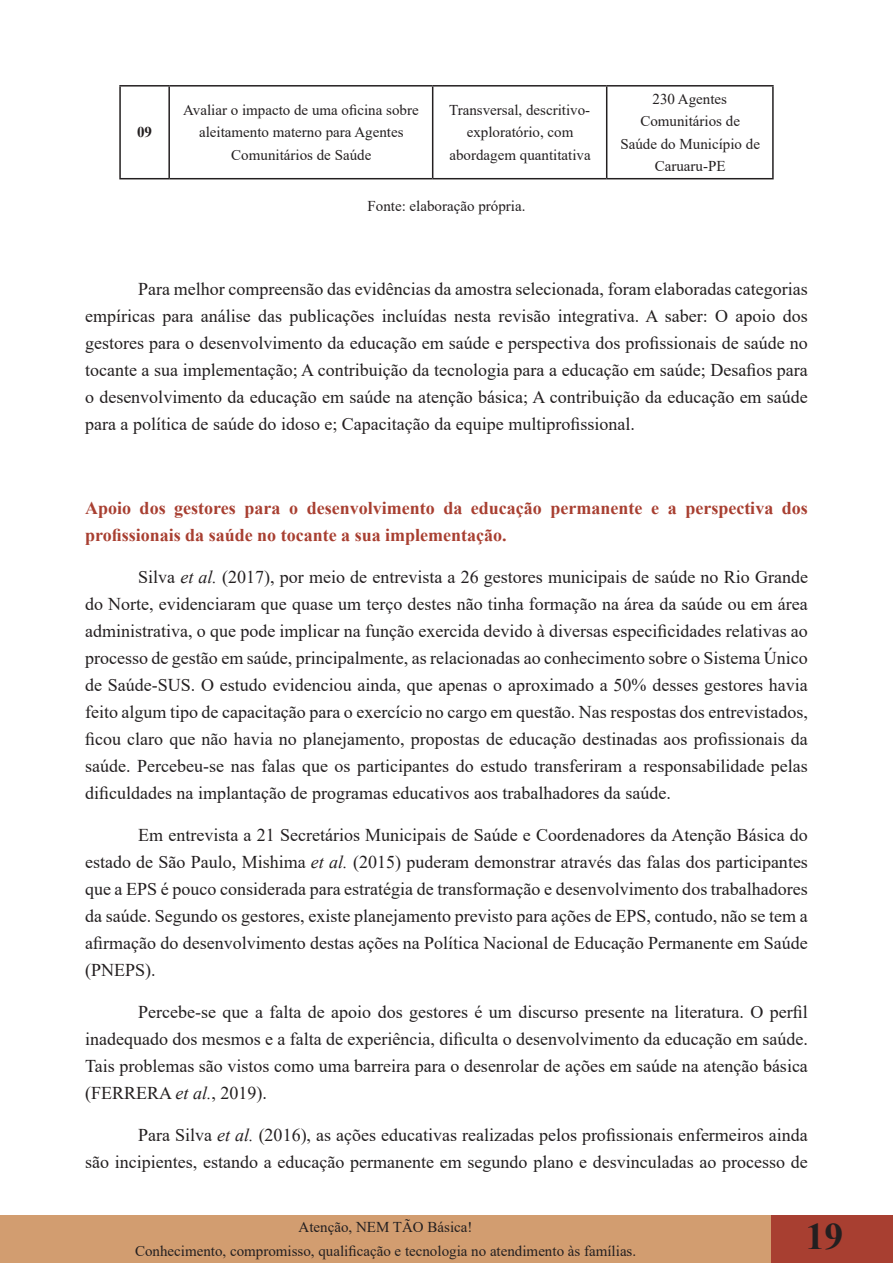
<style>
.page{position:relative;width:893px;height:1263px;background:#fff}
.page>*{position:absolute;margin:0;border:0;box-sizing:border-box;transform-origin:0 0}
.t1{font:700 37.5px "Times New Roman";color:#231f20}
.t2{font:18px/27px "Times New Roman";color:#231f20;text-align:justify}
.t3{font:700 18px/27px "Times New Roman";color:#a83f31}
.t4{font:15px/22.5px "Times New Roman";color:#231f20;text-align:center}
.t5{font:700 15px "Times New Roman";color:#231f20}
.s1{font-style:italic}
</style>
<div class="page">
<div style="left:0;top:1215px;width:893px;height:48px;background:#d29d70"></div>
<div style="left:771px;top:1215px;width:122px;height:48px;background:#a83f31"></div>
<hr style="left:119px;top:87px;width:2px;height:91px;background:#231f20">
<hr style="left:119px;top:85px;width:50px;height:2px;background:#231f20">
<hr style="left:169px;top:85px;width:264px;height:2px;background:#231f20">
<hr style="left:433px;top:85px;width:174px;height:2px;background:#231f20">
<hr style="left:607px;top:85px;width:167px;height:2px;background:#231f20">
<hr style="left:119px;top:178px;width:50px;height:1px;background:#231f20">
<hr style="left:169px;top:178px;width:264px;height:1px;background:#231f20">
<hr style="left:433px;top:178px;width:174px;height:1px;background:#231f20">
<hr style="left:607px;top:178px;width:167px;height:1px;background:#231f20">
<hr style="left:168px;top:87px;width:2px;height:91px;background:#231f20">
<hr style="left:432px;top:87px;width:1px;height:91px;background:#231f20">
<hr style="left:606px;top:87px;width:1px;height:91px;background:#231f20">
<hr style="left:772px;top:87px;width:2px;height:91px;background:#231f20">
<p class="t5" style="left:137px;top:121px;width:16px">09</p>
<p class="t4" style="left:183px;top:98px;width:237px">Avaliar o impacto de uma oficina sobre aleitamento materno para Agentes<br>Comunitários de Saúde</p>
<p class="t4" style="left:449px;top:98px;width:143px">Transversal, descritivo&shy;exploratório, com abordagem quantitativa</p>
<p class="t4" style="left:620px;top:87px;width:141px">230 Agentes<br>Comunitários de<br>Saúde do Município de<br>Caruaru-PE</p>
<p class="t4" style="left:368px;top:194px;width:159px">Fonte: elaboração própria.</p>
<p class="t2" style="left:85px;top:275px;width:724px;text-indent:53px">Para melhor compreensão das evidências da amostra selecionada, foram elaboradas categorias empíricas para análise das publicações incluídas nesta revisão integrativa. A saber: O apoio dos gestores para o desenvolvimento da educação em saúde e perspectiva dos profissionais de saúde no tocante a sua implementação; A contribuição da tecnologia para a educação em saúde; Desafios para o desenvolvimento da educação em saúde na atenção básica; A contribuição da educação em saúde para a política de saúde do idoso e; Capacitação da equipe multiprofissional.</p>
<p class="t3" style="left:85px;top:494px;width:724px">Apoio dos gestores para o desenvolvimento da educação permanente e a perspectiva dos profissionais da saúde no tocante a sua implementação.</p>
<p class="t2" style="left:85px;top:563px;width:724px;text-indent:53px">Silva <span class="s1">et al.</span> (2017), por meio de entrevista a 26 gestores municipais de saúde no Rio Grande do Norte, evidenciaram que quase um terço destes não tinha formação na área da saúde ou em área administrativa, o que pode implicar na função exercida devido à diversas especificidades relativas ao processo de gestão em saúde, principalmente, as relacionadas ao conhecimento sobre o Sistema Único de Saúde-SUS. O estudo evidenciou ainda, que apenas o aproximado a 50% desses gestores havia feito algum tipo de capacitação para o exercício no cargo em questão. Nas respostas dos entrevistados, ficou claro que não havia no planejamento, propostas de educação destinadas aos profissionais da saúde. Percebeu-se nas falas que os participantes do estudo transferiram a responsabilidade pelas dificuldades na implantação de programas educativos aos trabalhadores da saúde.</p>
<p class="t2" style="left:85px;top:821px;width:724px;text-indent:53px">Em entrevista a 21 Secretários Municipais de Saúde e Coordenadores da Atenção Básica do estado de São Paulo, Mishima <span class="s1">et al.</span> (2015) puderam demonstrar através das falas dos participantes que a EPS é pouco considerada para estratégia de transformação e desenvolvimento dos trabalhadores da saúde. Segundo os gestores, existe planejamento previsto para ações de EPS, contudo, não se tem a afirmação do desenvolvimento destas ações na Política Nacional de Educação Permanente em Saúde (PNEPS).</p>
<p class="t2" style="left:85px;top:998px;width:724px;text-indent:53px">Percebe-se que a falta de apoio dos gestores é um discurso presente na literatura. O perfil inadequado dos mesmos e a falta de experiência, dificulta o desenvolvimento da educação em saúde.<br>Tais problemas são vistos como uma barreira para o desenrolar de ações em saúde na atenção básica (FERRERA <span class="s1">et al.</span>, 2019).</p>
<p class="t2" style="left:85px;top:1121px;width:724px;text-align:right">Para Silva <span class="s1">et al.</span> (2016), as ações educativas realizadas pelos profissionais enfermeiros ainda<br>são incipientes, estando a educação permanente em segundo plano e desvinculadas ao processo de</p>
<p class="t4" style="left:135px;top:1214px;width:503px;line-height:24px">Atenção, NEM TÃO Básica!<br>Conhecimento, compromisso, qualificação e tecnologia no atendimento às famílias.</p>
<h1 class="t1" style="left:806px;top:1209px;width:39px">19</h1>
</div>
